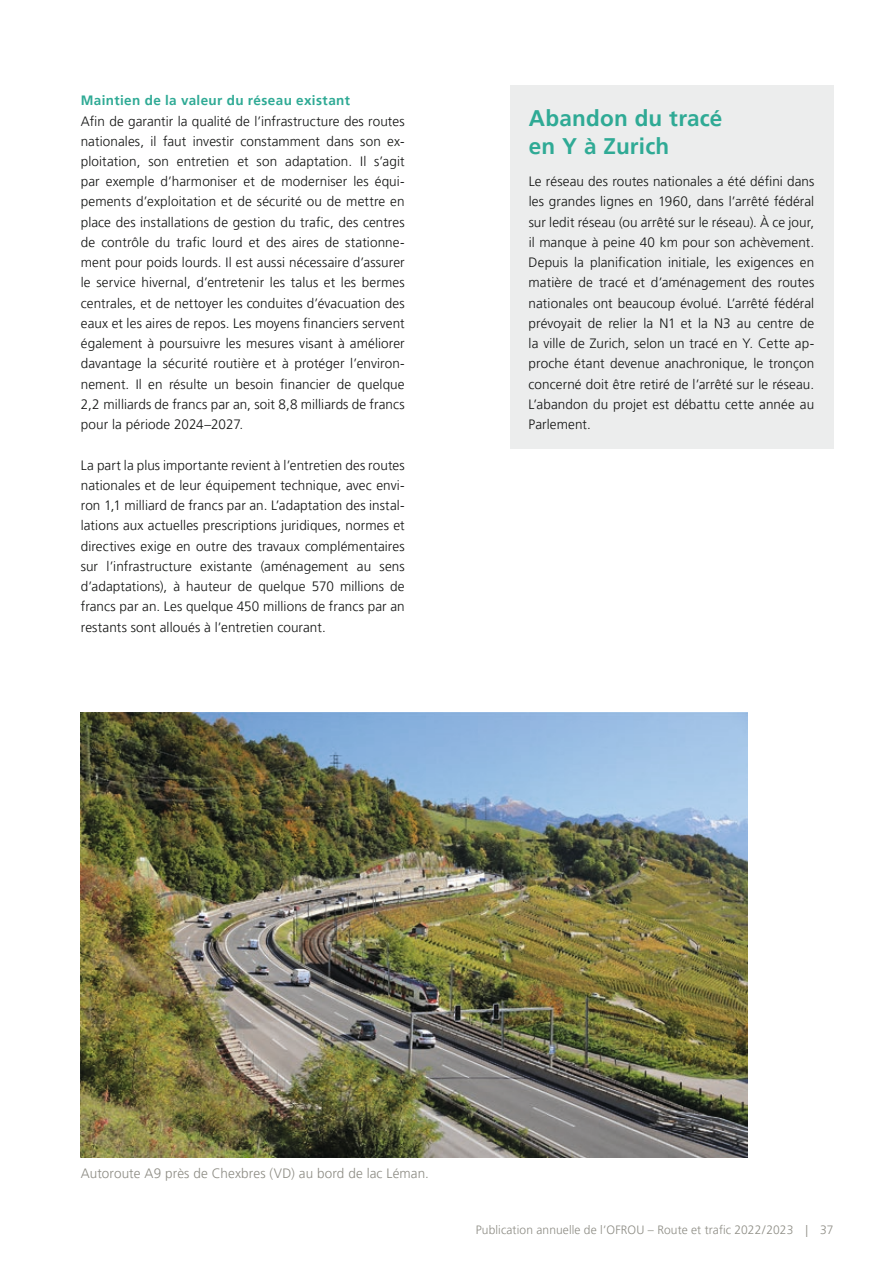
<style>
.page{position:relative;width:893px;height:1263px;background:#fff}
.page>*{position:absolute;margin:0;border:0;box-sizing:border-box;transform-origin:0 0}
.t1{font:700 22.5px/28.5px "Frutiger LT Pro";letter-spacing:.01em;color:#2faa95}
.t2{font:300 13.5px/20.2px "Frutiger LT Pro";letter-spacing:.005em;color:#131413;text-align:justify}
.t3{font:300 13.5px "Frutiger LT Pro";letter-spacing:.01em;color:#8d8c84}
.t4{font:700 13.5px "Frutiger LT Pro";letter-spacing:.03em;color:#2faa95}
.t5{font:300 12px "Frutiger LT Pro";letter-spacing:.01em;color:#8d8c84}
</style>
<div class="page">
<div style="left:510px;top:85px;width:323px;height:363px;background:#eceded"></div>
<img style="left:81px;top:712px;width:667px;height:446px">
<p class="t4" style="left:81px;top:93px;width:271px">Maintien de la valeur du réseau existant</p>
<p class="t2" style="left:81px;top:111px;width:325px">Afin de garantir la qualité de l’infrastructure des routes nationales, il faut investir constamment dans son ex&shy;ploitation, son entretien et son adaptation. Il s’agit par exemple d’harmoniser et de moderniser les équi&shy;pements d’exploitation et de sécurité ou de mettre en place des installations de gestion du trafic, des centres de contrôle du trafic lourd et des aires de stationne&shy;ment pour poids lourds. Il est aussi nécessaire d’assurer le service hivernal, d’entretenir les talus et les bermes centrales, et de nettoyer les conduites d’évacuation des eaux et les aires de repos. Les moyens financiers servent également à poursuivre les mesures visant à améliorer davantage la sécurité routière et à protéger l’environ&shy;nement. Il en résulte un besoin financier de quelque 2,2 milliards de francs par an, soit 8,8 milliards de francs pour la période 2024–2027.</p>
<p class="t2" style="left:81px;top:455px;width:325px">La part la plus importante revient à l’entretien des routes nationales et de leur équipement technique, avec envi&shy;ron 1,1 milliard de francs par an. L’adaptation des instal&shy;lations aux actuelles prescriptions juridiques, normes et directives exige en outre des travaux complémentaires sur l’infrastructure existante (aménagement au sens d’adaptations), à hauteur de quelque 570 millions de francs par an. Les quelque 450 millions de francs par an restants sont alloués à l’entretien courant.</p>
<h1 class="t1" style="left:529px;top:103px;width:195px">Abandon du tracé en Y à Zurich</h1>
<p class="t2" style="left:529px;top:172px;width:287px">Le réseau des routes nationales a été défini dans les grandes lignes en 1960, dans l’arrêté fédéral sur ledit réseau (ou arrêté sur le réseau). À ce jour, il manque à peine 40 km pour son achèvement.<br>Depuis la planification initiale, les exigences en matière de tracé et d’aménagement des routes nationales ont beaucoup évolué. L’arrêté fédéral prévoyait de relier la N1 et la N3 au centre de la ville de Zurich, selon un tracé en Y. Cette ap&shy;proche étant devenue anachronique, le tronçon concerné doit être retiré de l’arrêté sur le réseau.<br>L’abandon du projet est débattu cette année au Parlement.</p>
<p class="t3" style="left:81px;top:1165px;width:350px">Autoroute A9 près de Chexbres (VD) au bord de lac Léman.</p>
<p class="t5" style="left:476px;top:1222px;width:359px">Publication annuelle de l’OFROU – Route et trafic 2022/2023 | 37</p>
</div>
